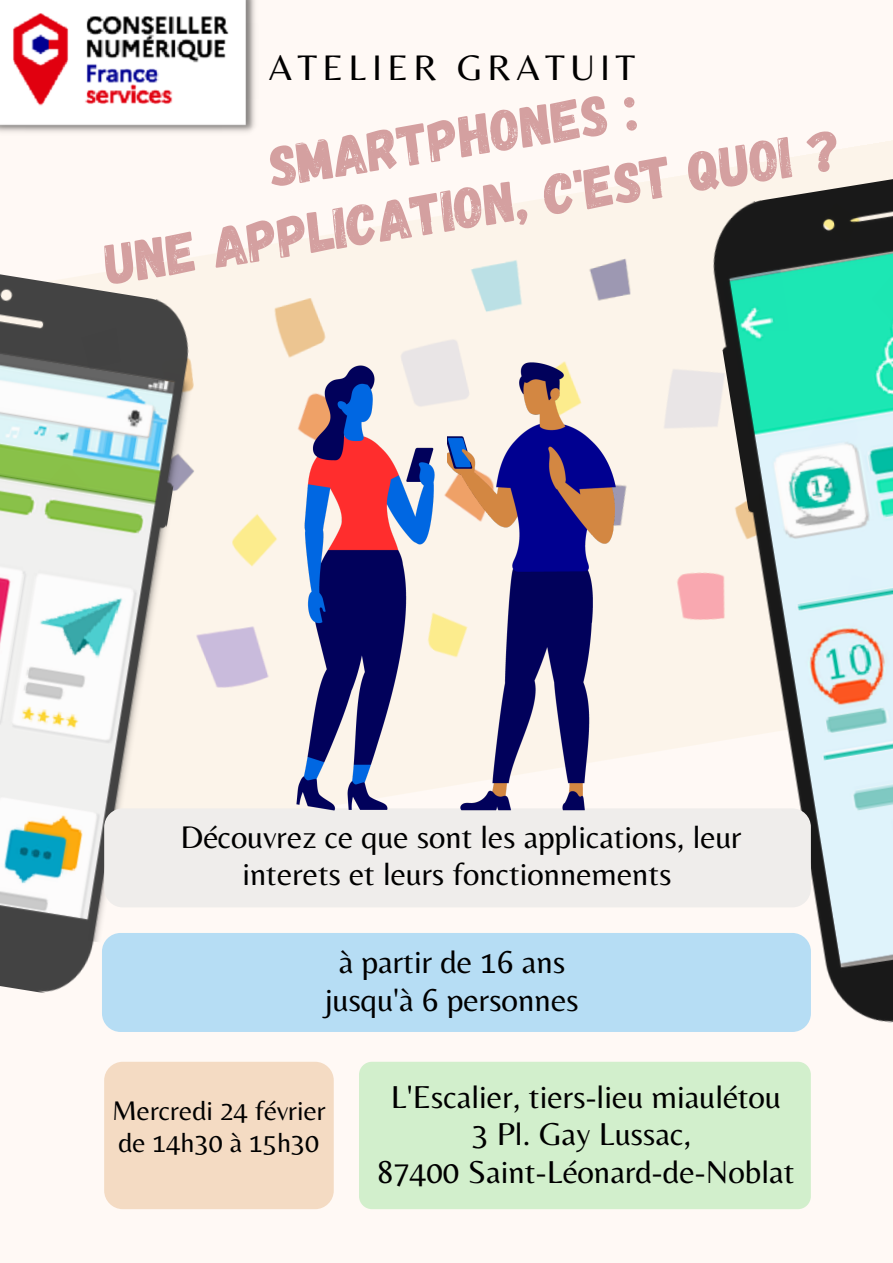
<style>
.page{position:relative;width:893px;height:1263px;background:#fff9f5}
.page>*{position:absolute;margin:0;border:0;box-sizing:border-box;transform-origin:0 0}
.t1{font:57.75px/70.9px "Gagalin";color:#d4a0a0;text-align:center}
.t2{font:36.97px "Belleza";letter-spacing:.145em;color:#000}
.t3{font:33px/37.5px "Belleza";color:#000;text-align:center}
.t4{font:32.62px/37px "Belleza";color:#000;text-align:center}
.t5{font:27.97px/31.8px "Belleza";color:#000}
</style>
<div class="page">
<img style="left:202px;top:173px;width:498px;height:635px">
<img style="left:0;top:256px;width:202px;height:737px">
<img style="left:700px;top:141px;width:193px;height:891px">
<div style="left:104px;top:808px;width:707px;height:99px;background:#efedeb;border-radius:19px"></div>
<div style="left:359px;top:1062px;width:452px;height:147px;background:#d2efcc;border-radius:13px"></div>
<div style="left:102px;top:933px;width:709px;height:99px;background:#b6ddf4;border-radius:19px"></div>
<img style="left:447px;top:361px;width:169px;height:449px">
<img style="left:292px;top:364px;width:144px;height:447px">
<img style="left:0;top:0;width:255px;height:133px">
<div style="left:104px;top:1062px;width:230px;height:147px;background:#f4dbc3;border-radius:19px"></div>
<p class="t2" style="left:269px;top:46px;width:368px">ATELIER GRATUIT</p>
<h1 class="t1" style="left:89px;top:157px;width:746px;rotate:-9deg">Smartphones :<br>Une application, c'est quoi ?</h1>
<p class="t4" style="left:180px;top:818px;width:563px">Découvrez ce que sont les applications, leur interets et leurs fonctionnements</p>
<p class="t3" style="left:325px;top:943px;width:255px">à partir de 16 ans jusqu'à 6 personnes</p>
<p class="t5" style="left:112px;top:1094px;width:215px">Mercredi 24 février de 14h30 à 15h30</p>
<p class="t3" style="left:377px;top:1077px;width:419px">L'Escalier, tiers-lieu miaulétou<br>3 Pl. Gay Lussac,<br>87400 Saint-Léonard-de-Noblat</p>
</div>
